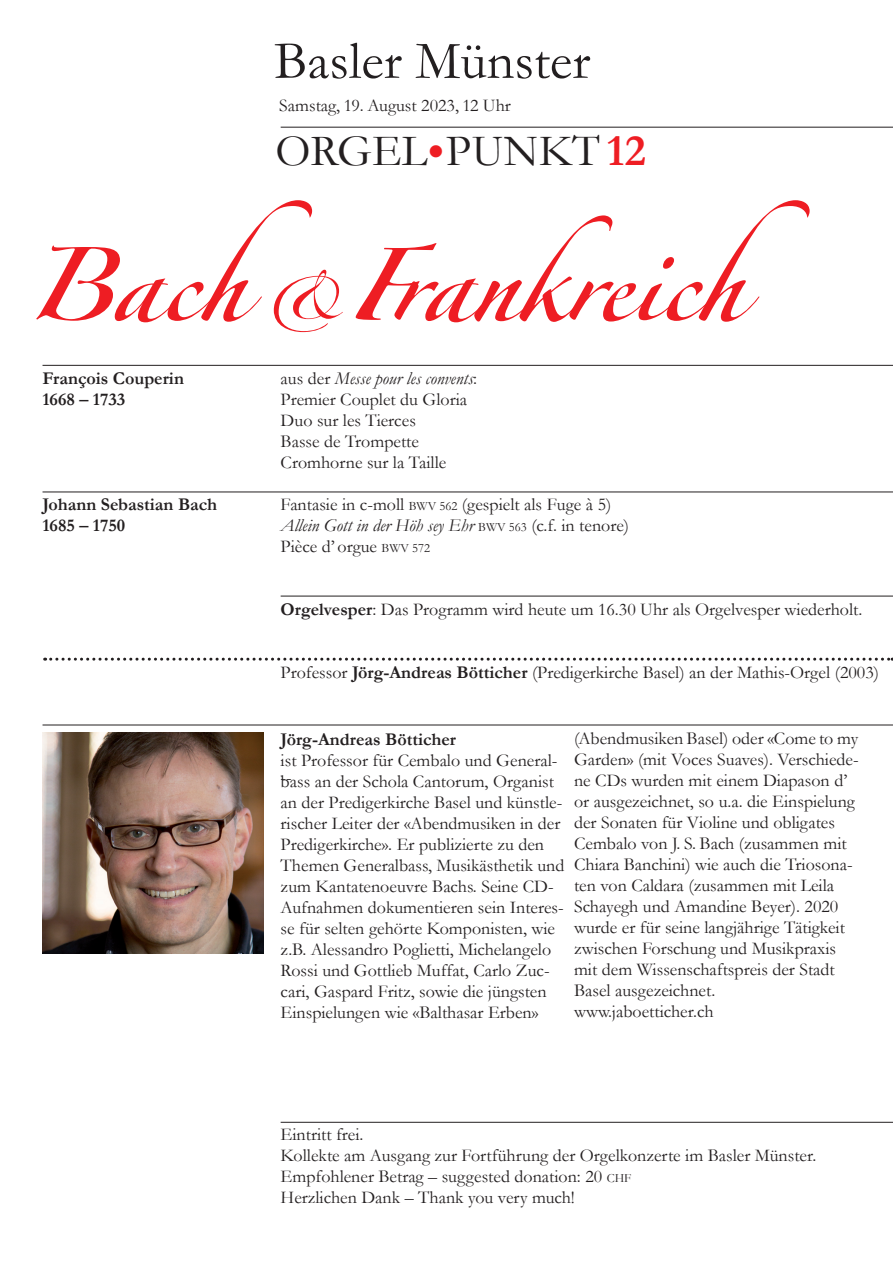
<style>
.page{position:relative;width:893px;height:1263px;background:#fff}
.page>*{position:absolute;margin:0;border:0;box-sizing:border-box;transform-origin:0 0}
.t1{font:162px "Zapfino Forte LT Pro";letter-spacing:-.01em;color:#ee1d23}
.t2{font:54px "Garamond";color:#231f20}
.t3{font:45px "Garamond";letter-spacing:.005em;color:#231f20}
.t4{font:18px/21px "Garamond";color:#231f20}
.t5{font:700 18px/21px "Garamond";color:#231f20}
.s1{font-size:54px;color:#fff}
.s2{font-weight:700;color:#ee1d23}
.s3{font-size:99px}
.s4{font-style:italic}
.s5{font-size:12.6px}
.s6{font-size:12.75px}
.s7{font-weight:700}
</style>
<div class="page">
<hr style="left:281px;top:127px;width:612px;height:1px;background:#231f20">
<hr style="left:43px;top:365px;width:850px;height:1px;background:#231f20">
<svg style="left:45px;top:658px;width:848px;height:3px"></svg>
<hr style="left:281px;top:596px;width:612px;height:1px;background:#231f20">
<hr style="left:281px;top:1122px;width:612px;height:1px;background:#231f20">
<hr style="left:43px;top:492px;width:850px;height:1px;background:#231f20">
<img style="left:43px;top:732px;width:221px;height:221px">
<hr style="left:43px;top:725px;width:850px;height:1px;background:#231f20">
<h2 class="t2" style="left:274px;top:31px;width:318px">Basler Münster</h2>
<p class="t4" style="left:279px;top:95px;width:233px">Samstag, 19. August 2023, 12 Uhr</p>
<h3 class="t3" style="left:276px;top:126px;width:372px">ORGEL<span class="s1">•</span>PUNKT <span class="s2">12</span></h3>
<h1 class="t1" style="left:26px;top:168px;width:719px">Bach <span class="s3">&amp;</span> Frankreich</h1>
<p class="t5" style="left:43px;top:368px;width:143px">François Couperin<br>1668 – 1733</p>
<p class="t5" style="left:43px;top:494px;width:176px">Johann Sebastian Bach<br>1685 – 1750</p>
<p class="t4" style="left:281px;top:368px;width:198px">aus der <span class="s4">Messe pour les convents</span>:<br>Premier Couplet du Gloria<br>Duo sur les Tierces<br>Basse de Trompette<br>Cromhorne sur la Taille</p>
<p class="t4" style="left:281px;top:494px;width:350px">Fantasie in c-moll <span class="s5">BWV</span> <span class="s6">562</span> (gespielt als Fuge à 5)<br><span class="s4">Allein Gott in der Höh sey Ehr</span> <span class="s5">BWV</span> <span class="s6">563</span> (c.f. in tenore)<br>Pièce d’ orgue <span class="s5">BWV</span> <span class="s6">572</span></p>
<p class="t4" style="left:281px;top:599px;width:583px"><span class="s7">Orgelvesper</span>: Das Programm wird heute um 16.30 Uhr als Orgelvesper wiederholt.</p>
<p class="t4" style="left:281px;top:662px;width:600px">Professor <span class="s7">Jörg-Andreas Bötticher</span> (Predigerkirche Basel) an der Mathis-Orgel (2003)</p>
<p class="t5" style="left:281px;top:729px;width:177px">Jörg-Andreas Bötticher</p>
<p class="t4" style="left:281px;top:750px;width:285px">ist Professor für Cembalo und General&shy;bass an der Schola Cantorum, Organist an der Predigerkirche Basel und künstle&shy;rischer Leiter der «Abendmusiken in der Predigerkirche». Er publizierte zu den Themen Generalbass, Musikästhetik und zum Kantatenoeuvre Bachs. Seine CD-Aufnahmen dokumentieren sein Interes&shy;se für selten gehörte Komponisten, wie z.B. Alessandro Poglietti, Michelangelo Rossi und Gottlieb Muffat, Carlo Zuc&shy;cari, Gaspard Fritz, sowie die jüngsten Einspielungen wie «Balthasar Erben»</p>
<p class="t4" style="left:281px;top:767px;width:13px">--</p>
<p class="t4" style="left:574px;top:728px;width:286px">(Abendmusiken Basel) oder «Come to my Garden» (mit Voces Suaves). Verschiede&shy;ne CDs wurden mit einem Diapason d’ or ausgezeichnet, so u.a. die Einspielung der Sonaten für Violine und obligates Cembalo von J. S. Bach (zusammen mit Chiara Banchini) wie auch die Triosona&shy;ten von Caldara (zusammen mit Leila Schayegh und Amandine Beyer). 2020 wurde er für seine langjährige Tätigkeit zwischen Forschung und Musikpraxis mit dem Wissenschaftspreis der Stadt Basel ausgezeichnet. www.jaboetticher.ch</p>
<p class="t4" style="left:281px;top:1124px;width:537px">Eintritt frei.<br>Kollekte am Ausgang zur Fortführung der Orgelkonzerte im Basler Münster.<br>Empfohlener Betrag – suggested donation: 20 <span class="s5">CHF<br></span>Herzlichen Dank – Thank you very much!</p>
</div>
